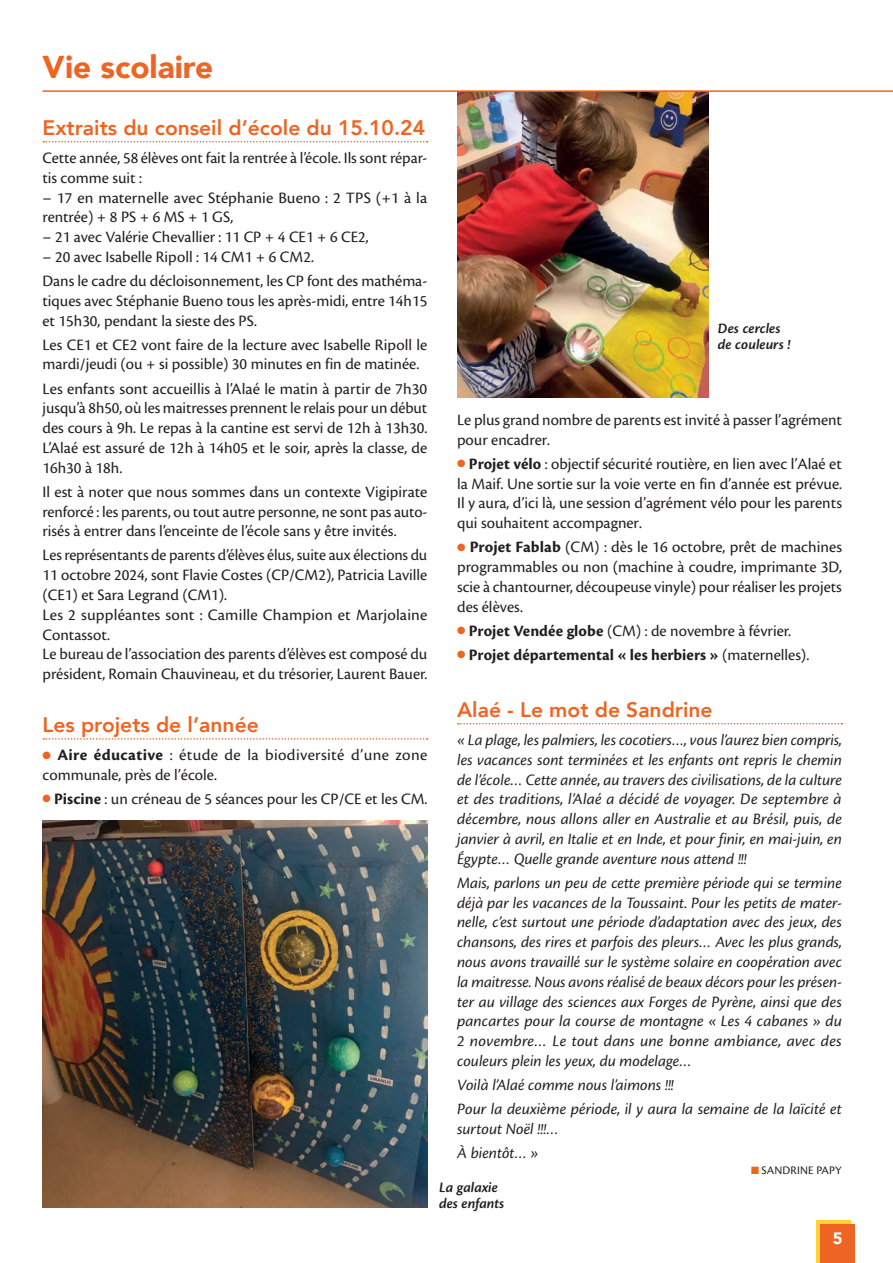
<style>
.page{position:relative;width:893px;height:1263px;background:#fff}
.page>*{position:absolute;margin:0;border:0;box-sizing:border-box;transform-origin:0 0}
.t1{font:900 31.5px "Avenir";color:#ee6422}
.t2{font:800 21px "Avenir";color:#ee6422}
.t3{font:16.5px/19.8px "Cronos Pro";color:#231f20}
.t4{font:italic 16.5px/19.8px "Cronos Pro";color:#231f20;text-align:justify}
.t5{font:16.5px/19.8px "Cronos Pro";letter-spacing:.02em;color:#231f20}
.t6{font:700 16.5px "Cronos Pro";color:#231f20}
.t7{font:900 16.5px "Avenir";color:#fff}
.t8{font:italic 600 15px/16.5px "Cronos Pro";color:#231f20}
.t9{font:12px "Cronos Pro";letter-spacing:.015em;color:#231f20}
.s1{color:#ee6422}
.s2{font-weight:700}
.s3{font-weight:400}
</style>
<div class="page">
<svg style="left:816px;top:1220px;width:34px;height:43px"></svg>
<div style="left:821px;top:1224px;width:34px;height:39px;background:#ee6422"></div>
<svg style="left:43px;top:141px;width:385px;height:2px"></svg>
<svg style="left:43px;top:738px;width:385px;height:2px"></svg>
<svg style="left:458px;top:723px;width:384px;height:1px"></svg>
<img style="left:43px;top:821px;width:384px;height:387px">
<img style="left:457px;top:92px;width:251px;height:306px">
<hr style="left:43px;top:90px;width:850px;height:2px;background:#ee6422">
<h1 class="t1" style="left:43px;top:40px;width:172px">Vie scolaire</h1>
<p class="t2" style="left:43px;top:111px;width:384px">Extraits du conseil d’école du 15.10.24</p>
<p class="t3" style="left:43px;top:148px;width:386px">Cette année, 58 élèves ont fait la rentrée à l’école. Ils sont répar&shy;tis comme suit :</p>
<p class="t3" style="left:43px;top:188px;width:386px">– 17 en maternelle avec Stéphanie Bueno : 2 TPS (+1 à la rentrée) + 8 PS + 6 MS + 1 GS,</p>
<p class="t3" style="left:43px;top:227px;width:328px">– 21 avec Valérie Chevallier : 11 CP + 4 CE1 + 6 CE2,</p>
<p class="t3" style="left:43px;top:245px;width:386px;line-height:24px">– 20 avec Isabelle Ripoll : 14 CM1 + 6 CM2.<br>Dans le cadre du décloisonnement, les CP font des mathéma-</p>
<p class="t3" style="left:43px;top:291px;width:386px">tiques avec Stéphanie Bueno tous les après-midi, entre 14h15 et 15h30, pendant la sieste des PS.</p>
<p class="t3" style="left:43px;top:335px;width:386px">Les CE1 et CE2 vont faire de la lecture avec Isabelle Ripoll le mardi/jeudi (ou + si possible) 30 minutes en fin de matinée.</p>
<p class="t3" style="left:43px;top:379px;width:386px;text-align:justify">Les enfants sont accueillis à l’Alaé le matin à partir de 7h30 jusqu’à 8h50, où les maitresses prennent le relais pour un début des cours à 9h. Le repas à la cantine est servi de 12h à 13h30.<br>L’Alaé est assuré de 12h à 14h05 et le soir, après la classe, de 16h30 à 18h.</p>
<p class="t3" style="left:43px;top:482px;width:386px;text-align:justify">Il est à noter que nous sommes dans un contexte Vigipirate renforcé : les parents, ou tout autre personne, ne sont pas auto&shy;risés à entrer dans l’enceinte de l’école sans y être invités.</p>
<p class="t3" style="left:43px;top:545px;width:386px">Les représentants de parents d’élèves élus, suite aux élections du 11 octobre 2024, sont Flavie Costes (CP/CM2), Patricia Laville (CE1) et Sara Legrand (CM1).<br>Les 2 suppléantes sont : Camille Champion et Marjolaine Contassot.<br>Le bureau de l’association des parents d’élèves est composé du président, Romain Chauvineau, et du trésorier, Laurent Bauer.</p>
<p class="t2" style="left:43px;top:708px;width:218px">Les projets de l’année</p>
<p class="t5" style="left:43px;top:745px;width:386px"><span class="s1">●</span> <span class="s2">Aire éducative</span> : étude de la biodiversité d’une zone communale, près de l’école.</p>
<p class="t3" style="left:43px;top:789px;width:386px"><span class="s1">●</span> <span class="s2">Piscine</span> : un créneau de 5 séances pour les CP/CE et les CM.</p>
<p class="t8" style="left:718px;top:320px;width:74px">Des cercles de couleurs !</p>
<p class="t3" style="left:457px;top:410px;width:386px">Le plus grand nombre de parents est invité à passer l’agrément pour encadrer.</p>
<p class="t3" style="left:457px;top:454px;width:386px;text-align:justify"><span class="s1">●</span> <span class="s2">Projet vélo</span> : objectif sécurité routière, en lien avec l’Alaé et la Maif. Une sortie sur la voie verte en fin d’année est prévue.<br>Il y aura, d’ici là, une session d’agrément vélo pour les parents qui souhaitent accompagner.</p>
<p class="t3" style="left:457px;top:537px;width:386px;text-align:justify"><span class="s1">●</span> <span class="s2">Projet Fablab</span> (CM) : dès le 16 octobre, prêt de machines programmables ou non (machine à coudre, imprimante 3D, scie à chantourner, découpeuse vinyle) pour réaliser les projets des élèves.</p>
<p class="t3" style="left:457px;top:621px;width:335px"><span class="s1">●</span> <span class="s2">Projet Vendée globe</span> (CM) : de novembre à février.</p>
<p class="t6" style="left:457px;top:645px;width:354px"><span class="s1">●</span> Projet départemental « les herbiers » <span class="s3">(maternelles).</span></p>
<p class="t2" style="left:457px;top:693px;width:257px">Alaé - Le mot de Sandrine</p>
<p class="t4" style="left:457px;top:730px;width:386px">« La plage, les palmiers, les cocotiers…, vous l’aurez bien compris, les vacances sont terminées et les enfants ont repris le chemin de l’école… Cette année, au travers des civilisations, de la culture et des traditions, l’Alaé a décidé de voyager. De septembre à décembre, nous allons aller en Australie et au Brésil, puis, de janvier à avril, en Italie et en Inde, et pour finir, en mai-juin, en Égypte… Quelle grande aventure nous attend !!!</p>
<p class="t4" style="left:457px;top:873px;width:386px">Mais, parlons un peu de cette première période qui se termine déjà par les vacances de la Toussaint. Pour les petits de mater&shy;nelle, c’est surtout une période d’adaptation avec des jeux, des chansons, des rires et parfois des pleurs… Avec les plus grands, nous avons travaillé sur le système solaire en coopération avec la maitresse. Nous avons réalisé de beaux décors pour les présen&shy;ter au village des sciences aux Forges de Pyrène, ainsi que des pancartes pour la course de montagne « Les 4 cabanes » du 2 novembre… Le tout dans une bonne ambiance, avec des couleurs plein les yeux, du modelage…</p>
<p class="t4" style="left:457px;top:1073px;width:386px;line-height:24px">Voilà l’Alaé comme nous l’aimons !!!<br>Pour la deuxième période, il y aura la semaine de la laïcité et</p>
<p class="t4" style="left:457px;top:1117px;width:103px;line-height:24px">surtout Noël !!!…<br>À bientôt… »</p>
<p class="t9" style="left:751px;top:1164px;width:92px"><span class="s1">■</span> SANDRINE PAPY</p>
<p class="t8" style="left:439px;top:1179px;width:67px">La galaxie des enfants</p>
<p class="t7" style="left:833px;top:1224px;width:11px">5</p>
</div>
